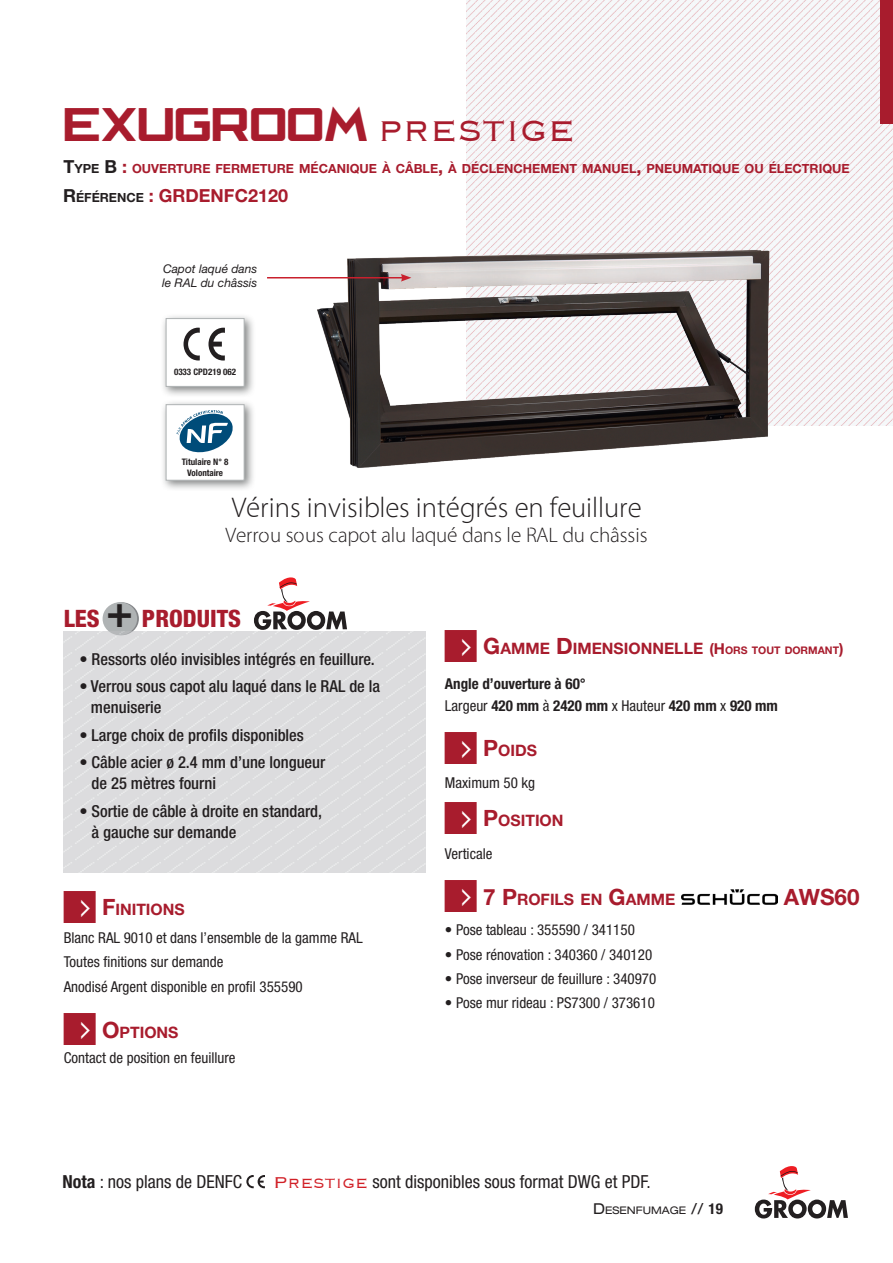
<style>
.page{position:relative;width:893px;height:1263px;background:#fff}
.page>*{position:absolute;margin:0;border:0;box-sizing:border-box;transform-origin:0 0}
.t1{font:46.5px "back to heavy coat fat ground";color:#a81c2d}
.t2{font:43.5px "Cafe Nero M54";color:#a81c2d}
.t3{font:300 28.5px "Cleanvertising";color:#231f20}
.t4{font:800 condensed 24px "Helvetica Neue LT Pro";color:#a81c2d}
.t5{font:700 22.5px "Helvetica Neue LT Pro";color:#a81c2d}
.t6{font:300 21px "Cleanvertising";color:#231f20}
.t7{font:condensed 18px "Helvetica Neue LT Pro";color:#231f20}
.t8{font:700 18px "Helvetica Neue LT Pro";color:#a81c2d}
.t9{font:500 condensed 16.5px/21px "Helvetica Neue LT Pro";color:#231f20}
.t10{font:700 15.75px "Helvetica Neue LT Pro";color:#a81c2d}
.t11{font:condensed 15px "Helvetica Neue LT Pro";color:#231f20}
.t12{font:700 condensed 15px "Helvetica Neue LT Pro";color:#231f20}
.t13{font:700 12.6px "Helvetica Neue LT Pro";color:#a81c2d}
.t14{font:700 12.6px "Helvetica Neue LT Pro";color:#231f20}
.t15{font:italic 12px/14.4px "Helvetica Neue LT Pro";color:#231f20}
.t16{font:expanded 10.5px "Helvetica Neue LT Pro";color:#231f20}
.t17{font:700 condensed 9px/10.8px "Helvetica Neue LT Pro";color:#231f20;text-align:center}
.s1{font-family:"Copperplate";font-weight:300;font-size:45px}
.s2{font-size:18px;color:#231f20}
.s3{color:#231f20}
.s4{font-size:18px}
.s5{font-size:18px;color:#a81c2d}
.s6{font-weight:500;font-stretch:normal;font-size:45px;color:#231f20}
.s7{font-size:22.5px}
.s8{font-size:15px}
.s9{font-size:10.5px}
.s10{font-weight:400}
.s11{font-weight:700}
.s12{font-family:"Copperplate";font-weight:300;font-stretch:normal;font-size:21px;color:#d12027}
.s13{font-weight:700;font-stretch:condensed;font-size:15px}
</style>
<div class="page">
<svg style="left:755px;top:1166px;width:93px;height:52px"></svg>
<img style="left:466px;top:0;width:427px;height:425px">
<div style="left:880px;top:0;width:13px;height:123px;background:#a81c2d"></div>
<div style="left:160px;top:313px;width:96px;height:85px;background:#585b5b;opacity:.75"></div>
<div style="left:166px;top:318px;width:78px;height:69px;background:#fff;border:1px solid #afb3b4"></div>
<div style="left:160px;top:399px;width:96px;height:93px;background:#585b5b;opacity:.75"></div>
<div style="left:166px;top:404px;width:78px;height:77px;background:#fff;border:1px solid #afb3b4"></div>
<svg style="left:208px;top:328px;width:17px;height:33px"></svg>
<svg style="left:184px;top:328px;width:16px;height:32px"></svg>
<svg style="left:176px;top:410px;width:57px;height:42px"></svg>
<svg style="left:104px;top:602px;width:35px;height:33px"></svg>
<div style="left:103px;top:602px;width:34px;height:33px;background:#afb3b4;border-radius:50%"></div>
<div style="left:64px;top:631px;width:361px;height:241px;background:#dcdcde"></div>
<svg style="left:254px;top:577px;width:93px;height:53px"></svg>
<img style="left:292px;top:228px;width:513px;height:240px">
<img style="left:681px;top:890px;width:96px;height:15px">
<svg style="left:246px;top:1175px;width:19px;height:13px"></svg>
<hr style="left:267px;top:277px;width:136px;height:1px;background:#c9202d">
<svg style="left:401px;top:274px;width:10px;height:8px"></svg>
<p class="t2" style="left:63px;top:100px;width:513px">EXUGROOM <span class="s1">prestige</span></p>
<p class="t13" style="left:63px;top:161px;width:788px"><span class="s2">T</span><span class="s3">YPE</span> <span class="s2">B</span> <span class="s4">:</span> OUVERTURE FERMETURE MÉCANIQUE À CÂBLE<span class="s4">,</span> À DÉCLENCHEMENT MANUEL<span class="s4">,</span> PNEUMATIQUE OU ÉLECTRIQUE</p>
<p class="t14" style="left:63px;top:189px;width:123px"><span class="s4">R</span>ÉFÉRENCE <span class="s5">: GRDENFC</span></p>
<p class="t8" style="left:248px;top:184px;width:42px">2120</p>
<p class="t15" style="left:162px;top:261px;width:97px">Capot laqué dans le RAL du châssis</p>
<p class="t17" style="left:174px;top:367px;width:64px">0333 CPD219 062</p>
<p class="t17" style="left:182px;top:456px;width:48px">Titulaire N° 8<br>Volontaire</p>
<p class="t3" style="left:232px;top:492px;width:411px">Vérins invisibles intégrés en feuillure</p>
<p class="t6" style="left:225px;top:523px;width:424px">Verrou sous capot alu laqué dans le RAL du châssis</p>
<p class="t4" style="left:64px;top:604px;width:179px">LES <span class="s6">+</span> PRODUITS</p>
<p class="t9" style="left:79px;top:648px;width:297px">• Ressorts oléo invisibles intégrés en feuillure.</p>
<p class="t9" style="left:91px;top:676px;width:291px;text-indent:-12px">• Verrou sous capot alu laqué dans le RAL de la menuiserie</p>
<p class="t9" style="left:79px;top:724px;width:226px">• Large choix de profils disponibles</p>
<p class="t9" style="left:92px;top:752px;width:235px;text-indent:-12px">• Câble acier ø 2.4 mm d’une longueur de 25 mètres fourni</p>
<p class="t9" style="left:92px;top:800px;width:232px;text-indent:-12px">• Sortie de câble à droite en standard, à gauche sur demande</p>
<p class="t1" style="left:64px;top:879px;width:36px">&gt;</p>
<p class="t10" style="left:102px;top:900px;width:84px"><span class="s7">F</span>INITIONS</p>
<p class="t11" style="left:64px;top:929px;width:300px">Blanc RAL 9010 et dans l’ensemble de la gamme RAL</p>
<p class="t11" style="left:64px;top:953px;width:161px">Toutes finitions sur demande</p>
<p class="t11" style="left:64px;top:977px;width:240px">Anodisé Argent disponible en profil 355590</p>
<p class="t1" style="left:64px;top:1002px;width:36px">&gt;</p>
<p class="t10" style="left:102px;top:1022px;width:78px"><span class="s7">O</span>PTIONS</p>
<p class="t11" style="left:64px;top:1049px;width:173px">Contact de position en feuillure</p>
<p class="t1" style="left:445px;top:618px;width:36px">&gt;</p>
<p class="t10" style="left:483px;top:639px;width:362px"><span class="s7">G</span>AMME <span class="s7">D</span>IMENSIONNELLE <span class="s8">(H</span> <span class="s9">ORS TOUT DORMANT</span><span class="s8">)</span></p>
<p class="t12" style="left:445px;top:674px;width:142px">Angle d’ouverture à 60°</p>
<p class="t12" style="left:445px;top:696px;width:334px"><span class="s10">Largeur</span> 420 mm <span class="s10">à</span> 2420 mm <span class="s10">x Hauteur</span> 420 mm <span class="s10">x</span> 920 mm</p>
<p class="t1" style="left:445px;top:720px;width:36px">&gt;</p>
<p class="t10" style="left:483px;top:741px;width:55px"><span class="s7">P</span>OIDS</p>
<p class="t1" style="left:445px;top:790px;width:36px">&gt;</p>
<p class="t10" style="left:483px;top:811px;width:82px"><span class="s7">P</span>OSITION</p>
<p class="t11" style="left:445px;top:773px;width:92px">Maximum 50 kg</p>
<p class="t11" style="left:445px;top:845px;width:49px">Verticale</p>
<p class="t1" style="left:445px;top:869px;width:36px">&gt;</p>
<p class="t11" style="left:445px;top:921px;width:191px">• Pose tableau : 355590 / 341150</p>
<p class="t11" style="left:445px;top:945px;width:209px">• Pose rénovation : 340360 / 340120</p>
<p class="t11" style="left:445px;top:970px;width:213px">• Pose inverseur de feuillure : 340970</p>
<p class="t11" style="left:445px;top:994px;width:211px">• Pose mur rideau : PS7300 / 373610</p>
<p class="t10" style="left:483px;top:889px;width:193px"><span class="s7">7 P</span>ROFILS EN <span class="s7">G</span>AMME</p>
<p class="t5" style="left:784px;top:882px;width:77px">AWS60</p>
<p class="t7" style="left:63px;top:1171px;width:181px"><span class="s11">Nota</span> : nos plans de DENFC</p>
<p class="t7" style="left:274px;top:1171px;width:379px"><span class="s12">Prestige</span> sont disponibles sous format DWG et PDF.</p>
<p class="t16" style="left:593px;top:1204px;width:131px"><span class="s8">D</span>ESENFUMAGE <span class="s8">//</span> <span class="s13">19</span></p>
</div>
